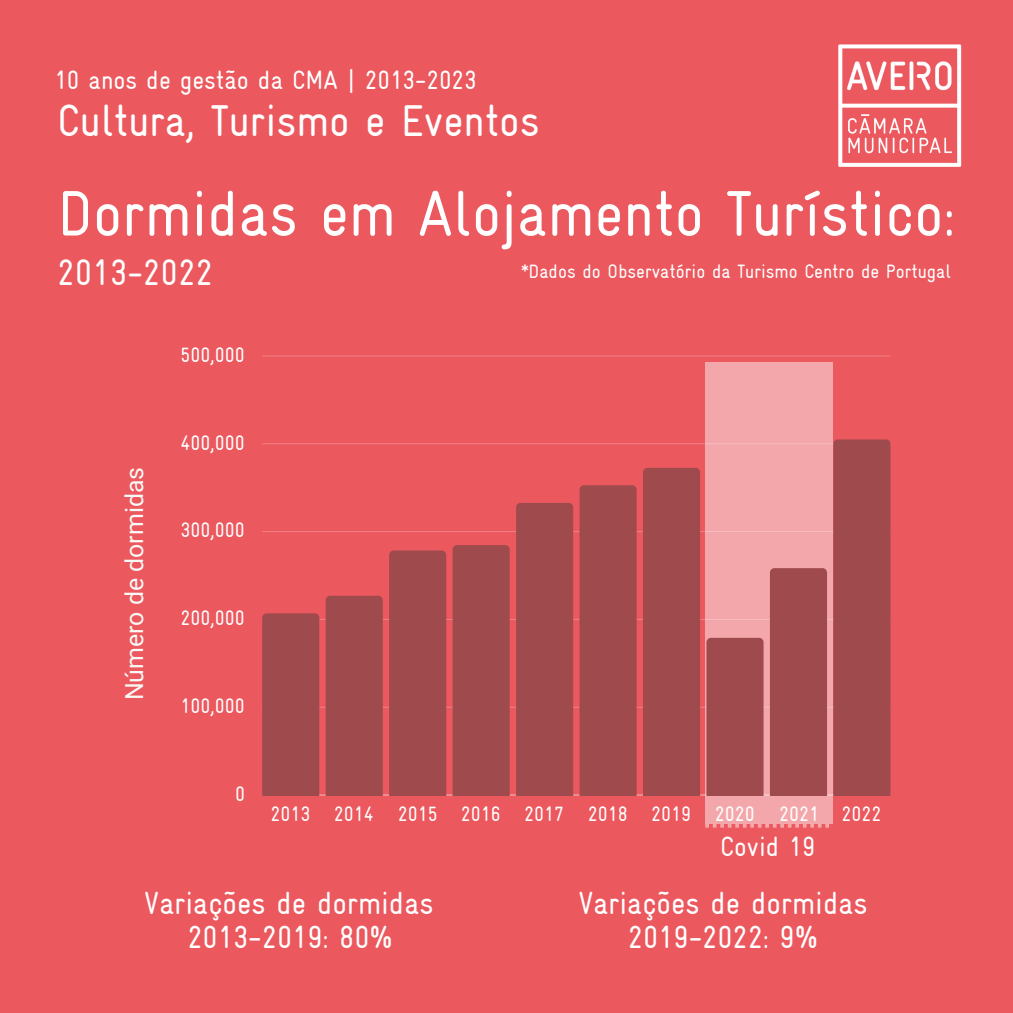
<style>
.page{position:relative;width:1013px;height:1013px;background:#fff}
.page>*{position:absolute;margin:0;border:0;box-sizing:border-box;transform-origin:0 0}
.t1{font:64.25px "Gravur Condensed";color:#fff}
.t2{font:44.75px "Gravur Condensed";color:#fff}
.t3{font:36.5px "Gravur Condensed";color:#fff}
.t4{font:31.62px/34.8px "Gravur Condensed";color:#fff;text-align:center}
.t5{font:27.62px "Gravur Condensed";color:#fff}
.t6{font:26.25px "Gravur Condensed";color:#fff}
.t7{font:24.88px "Roboto";color:#f8f9f6}
.t8{font:20.88px "Gravur Condensed";color:#fff}
.t9{font:19.5px "Gravur Condensed";color:#fff}
</style>
<div class="page">
<div style="left:0;top:0;width:1012px;height:1012px;background:#eb585e"></div>
<img style="left:838px;top:44px;width:124px;height:123px">
<div style="left:705px;top:363px;width:127px;height:460px;background:#f4a7ab"></div>
<hr style="left:262px;top:707px;width:628px;height:1px;background:#fff">
<hr style="left:262px;top:619px;width:628px;height:1px;background:#fff">
<hr style="left:262px;top:531px;width:628px;height:1px;background:#fff">
<hr style="left:262px;top:443px;width:628px;height:1px;background:#fff">
<hr style="left:262px;top:355px;width:628px;height:1px;background:#fff">
<hr style="left:262px;top:794px;width:628px;height:1px;background:#fff">
<div style="left:262px;top:613px;width:57px;height:182px;background:#9f4b4e"></div>
<div style="left:326px;top:595px;width:57px;height:200px;background:#9f4b4e"></div>
<div style="left:389px;top:550px;width:57px;height:245px;background:#9f4b4e"></div>
<div style="left:452px;top:545px;width:57px;height:250px;background:#9f4b4e"></div>
<div style="left:516px;top:503px;width:57px;height:292px;background:#9f4b4e"></div>
<div style="left:579px;top:485px;width:57px;height:310px;background:#9f4b4e"></div>
<div style="left:643px;top:468px;width:57px;height:327px;background:#9f4b4e"></div>
<div style="left:706px;top:638px;width:57px;height:157px;background:#9f4b4e"></div>
<div style="left:770px;top:568px;width:57px;height:227px;background:#9f4b4e"></div>
<div style="left:833px;top:439px;width:57px;height:356px;background:#9f4b4e"></div>
<svg style="left:705px;top:824px;width:124px;height:3px"></svg>
<p class="t6" style="left:54px;top:66px;width:424px">10 anos de gestão da CMA | 2013-2023</p>
<p class="t2" style="left:57px;top:95px;width:484px">Cultura, Turismo e Eventos</p>
<p class="t1" style="left:57px;top:177px;width:899px">Dormidas em Alojamento Turístico:</p>
<p class="t3" style="left:57px;top:252px;width:157px">2013-2022</p>
<p class="t9" style="left:521px;top:260px;width:431px">*Dados do Observatório da Turismo Centro de Portugal</p>
<p class="t8" style="left:180px;top:343px;width:66px">500,000</p>
<p class="t7" style="left:120px;top:700px;width:235px;rotate:-90deg">Número de dormidas</p>
<p class="t8" style="left:180px;top:430px;width:66px">400,000</p>
<p class="t8" style="left:180px;top:518px;width:66px">300,000</p>
<p class="t8" style="left:180px;top:606px;width:66px">200,000</p>
<p class="t8" style="left:180px;top:694px;width:66px">100,000</p>
<p class="t8" style="left:235px;top:782px;width:11px">0</p>
<p class="t8" style="left:270px;top:802px;width:41px">2013</p>
<p class="t8" style="left:334px;top:802px;width:41px">2014</p>
<p class="t8" style="left:397px;top:802px;width:41px">2015</p>
<p class="t8" style="left:461px;top:802px;width:41px">2016</p>
<p class="t8" style="left:524px;top:802px;width:41px">2017</p>
<p class="t8" style="left:587px;top:802px;width:41px">2018</p>
<p class="t8" style="left:651px;top:802px;width:41px">2019</p>
<p class="t8" style="left:714px;top:802px;width:41px">2020</p>
<p class="t8" style="left:779px;top:802px;width:41px">2021</p>
<p class="t8" style="left:841px;top:802px;width:41px">2022</p>
<p class="t5" style="left:720px;top:831px;width:96px">Covid 19</p>
<p class="t4" style="left:144px;top:885px;width:291px">Variações de dormidas</p>
<p class="t4" style="left:187px;top:919px;width:207px">2013-2019: 80%</p>
<p class="t4" style="left:578px;top:885px;width:291px">Variações de dormidas<br>2019-2022: 9%</p>
</div>
